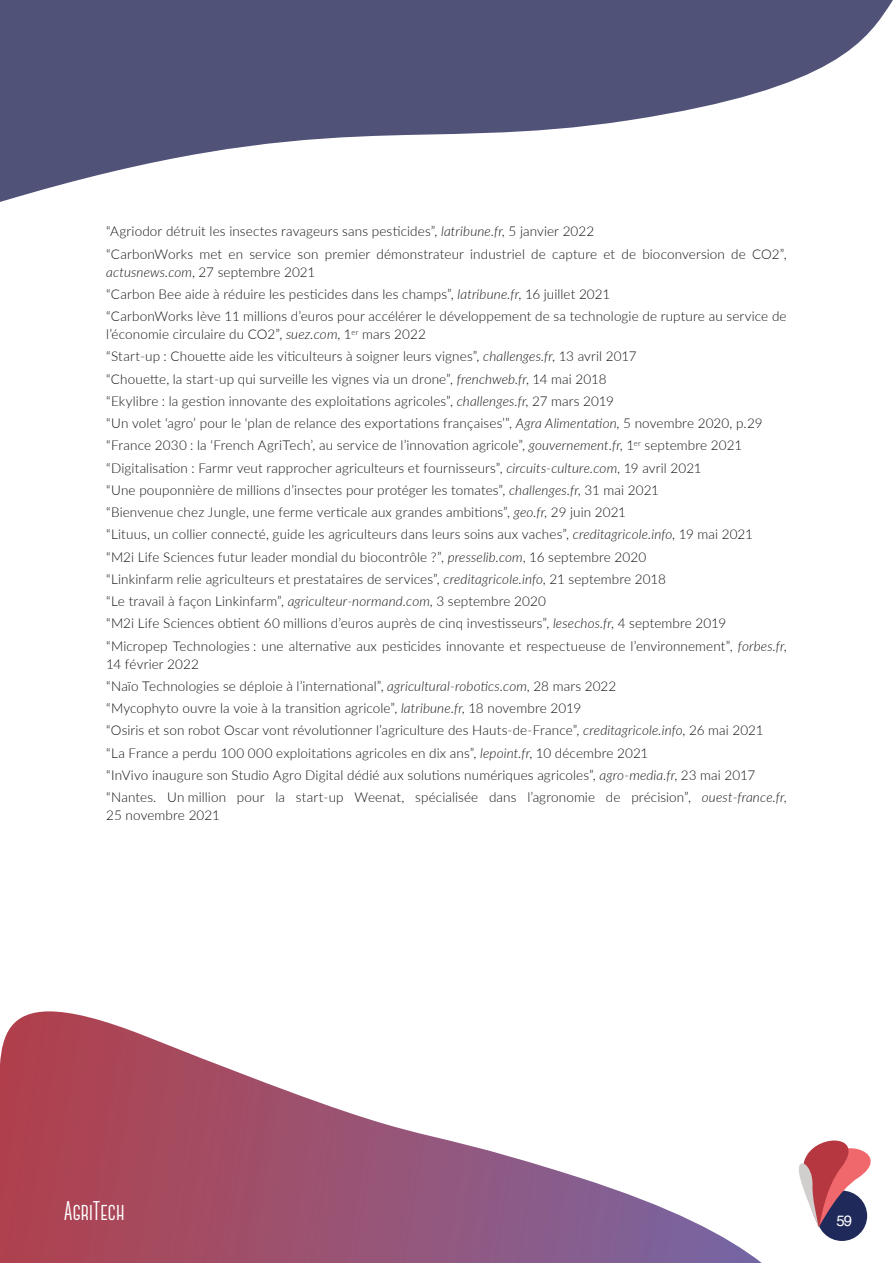
<style>
.page{position:relative;width:893px;height:1263px;background:#fff}
.page>*{position:absolute;margin:0;border:0;box-sizing:border-box;transform-origin:0 0}
.t1{font:700 27px "Canter";color:#fff}
.t2{font:15px "Helvetica";color:#fff}
.t3{font:300 13.5px/22.2px "Lato";letter-spacing:.01em;color:#151113}
.s1{font-style:italic}
</style>
<div class="page">
<svg style="left:0;top:1011px;width:762px;height:252px"></svg>
<svg style="left:0;top:0;width:893px;height:202px;fill:#515278"></svg>
<div style="left:817px;top:1190px;width:50px;height:51px;background:#1f2a5a;border-radius:50%"></div>
<svg style="left:799px;top:1140px;width:72px;height:87px"></svg>
<p class="t3" style="left:106px;top:220px;width:682px">“Agriodor détruit les insectes ravageurs sans pesticides”, <span class="s1">latribune.fr</span>, 5 janvier 2022<br>“CarbonWorks met en service son premier démonstrateur industriel de capture et de bioconversion de CO2”,</p>
<p class="t3" style="left:106px;top:260px;width:682px"><span class="s1">actusnews.com</span>, 27 septembre 2021<br>“Carbon Bee aide à réduire les pesticides dans les champs”, <span class="s1">latribune.fr</span>, 16 juillet 2021<br>“CarbonWorks lève 11 millions d’euros pour accélérer le développement de sa technologie de rupture au service de</p>
<p class="t3" style="left:106px;top:323px;width:682px">l’économie circulaire du CO2”, <span class="s1">suez.com</span>, 1<sup>er</sup> mars 2022<br>“Start-up : Chouette aide les viticulteurs à soigner leurs vignes”, <span class="s1">challenges.fr</span>, 13 avril 2017<br>“Chouette, la start-up qui surveille les vignes via un drone”, <span class="s1">frenchweb.fr</span>, 14 mai 2018<br>“Ekylibre : la gestion innovante des exploitations agricoles”, <span class="s1">challenges.fr</span>, 27 mars 2019<br>“Un volet ‘agro’ pour le ‘plan de relance des exportations françaises’”, <span class="s1">Agra Alimentation</span>, 5 novembre 2020, p.29 “France 2030 : la ‘French AgriTech’, au service de l’innovation agricole”, <span class="s1">gouvernement.fr</span>, 1<sup>er</sup> septembre 2021 “Digitalisation : Farmr veut rapprocher agriculteurs et fournisseurs”, <span class="s1">circuits-culture.com</span>, 19 avril 2021<br>“Une pouponnière de millions d’insectes pour protéger les tomates”, <span class="s1">challenges.fr</span>, 31 mai 2021<br>“Bienvenue chez Jungle, une ferme verticale aux grandes ambitions”, <span class="s1">geo.fr</span>, 29 juin 2021<br>“Lituus, un collier connecté, guide les agriculteurs dans leurs soins aux vaches”, <span class="s1">creditagricole.info</span>, 19 mai 2021<br>“M2i Life Sciences futur leader mondial du biocontrôle ?”, <span class="s1">presselib.com</span>, 16 septembre 2020<br>“Linkinfarm relie agriculteurs et prestataires de services”, <span class="s1">creditagricole.info</span>, 21 septembre 2018<br>“Le travail à façon Linkinfarm”, <span class="s1">agriculteur-normand.com</span>, 3 septembre 2020<br>“M2i Life Sciences obtient 60 millions d’euros auprès de cinq investisseurs”, <span class="s1">lesechos.fr</span>, 4 septembre 2019 “Micropep Technologies : une alternative aux pesticides innovante et respectueuse de l’environnement”, <span class="s1">forbes.fr</span>,</p>
<p class="t3" style="left:106px;top:652px;width:682px">14 février 2022<br>“Naïo Technologies se déploie à l’international”, <span class="s1">agricultural-robotics.com</span>, 28 mars 2022<br>“Mycophyto ouvre la voie à la transition agricole”, <span class="s1">latribune.fr</span>, 18 novembre 2019<br>“Osiris et son robot Oscar vont révolutionner l’agriculture des Hauts-de-France”, <span class="s1">creditagricole.info</span>, 26 mai 2021<br>“La France a perdu 100 000 exploitations agricoles en dix ans”, <span class="s1">lepoint.fr</span>, 10 décembre 2021<br>“InVivo inaugure son Studio Agro Digital dédié aux solutions numériques agricoles”, <span class="s1">agro-media.fr</span>, 23 mai 2017 “Nantes. Un million pour la start-up Weenat, spécialisée dans l’agronomie de précision”, <span class="s1">ouest-france.fr</span>,</p>
<p class="t3" style="left:106px;top:804px;width:115px">25 novembre 2021</p>
<h1 class="t1" style="left:64px;top:1198px;width:63px">AgriTech</h1>
<p class="t2" style="left:837px;top:1209px;width:17px">59</p>
</div>
